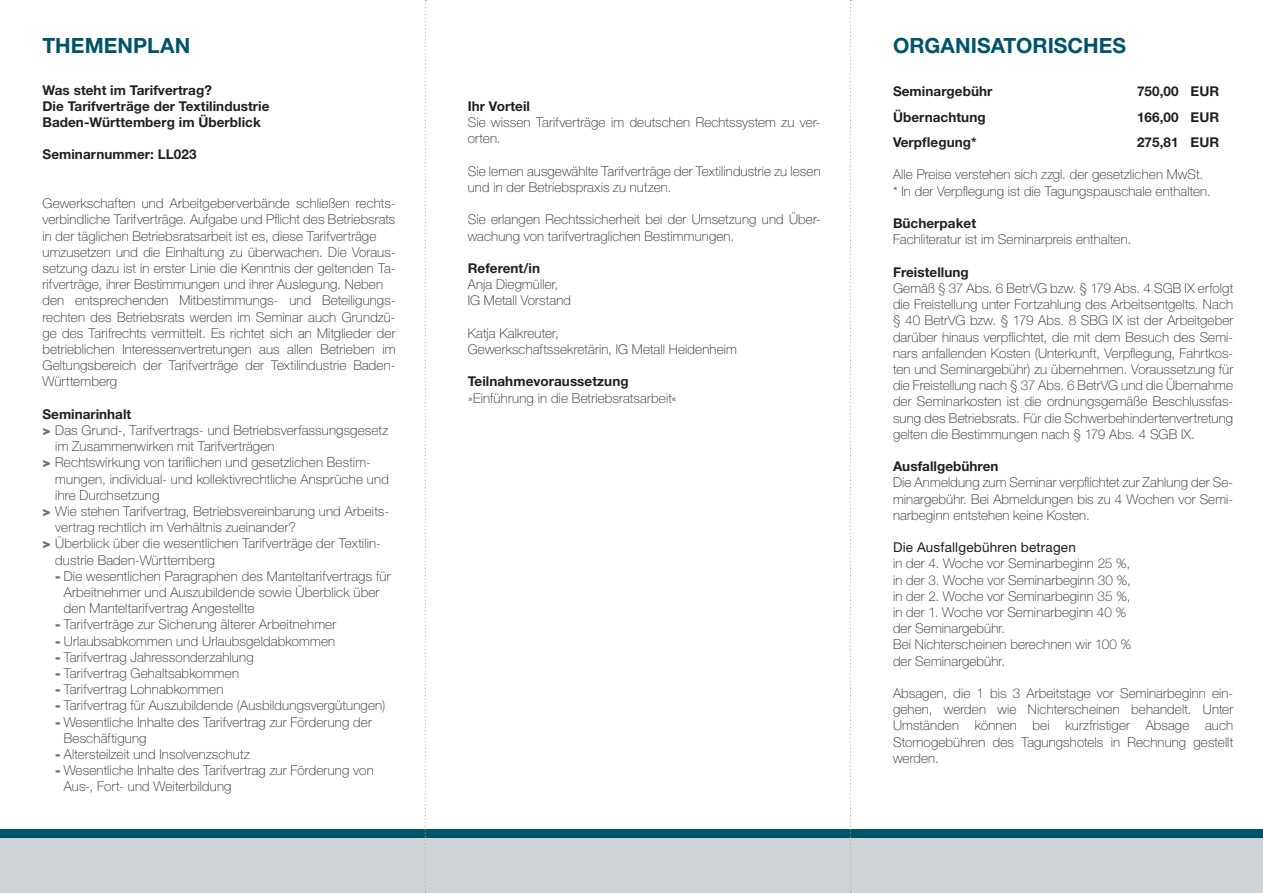
<style>
.page{position:relative;width:1263px;height:893px;background:#fff}
.page>*{position:absolute;margin:0;border:0;box-sizing:border-box;transform-origin:0 0}
.t1{font:700 21px "Helvetica Neue LT Std";letter-spacing:.005em;color:#00536a}
.Fließtext_schwarz{font:100 13.5px/16.2px "Helvetica Neue LT Std";letter-spacing:.01em;color:#231f20}
.Hervorhebung_Bold_9_Punkt{font:700 13.5px/16.2px "Helvetica Neue LT Std";letter-spacing:.005em;color:#231f20}
.Fließtext_schwarz-2{font:13.5px "Helvetica Neue LT Std";letter-spacing:.015em;color:#231f20}
.Inhalt_Seminarüberschrift{font:700 13.5px "Helvetica Neue LT Std";letter-spacing:.005em;color:#231f20}
.s1{font-weight:900;color:#6c6d70}
</style>
<div class="page">
<div style="left:0;top:831px;width:1263px;height:62px;background:#cfd3d6"></div>
<div style="left:0;top:829px;width:1263px;height:9px;background:#00536a"></div>
<svg style="left:425px;top:0;width:1px;height:893px"></svg>
<svg style="left:850px;top:0;width:1px;height:893px"></svg>
<h1 class="t1" style="left:43px;top:33px;width:149px">THEMENPLAN</h1>
<h1 class="t1" style="left:893px;top:33px;width:235px">ORGANISATORISCHES</h1>
<p class="Hervorhebung_Bold_9_Punkt" style="left:43px;top:81px;width:171px">Was steht im Tarifvertrag?</p>
<p class="Hervorhebung_Bold_9_Punkt" style="left:43px;top:98px;width:228px">Die Tarifverträge der Textilindustrie<br>Baden-Württemberg im Überblick</p>
<p class="Hervorhebung_Bold_9_Punkt" style="left:43px;top:146px;width:156px">Seminarnummer: LL023</p>
<p class="Fließtext_schwarz" style="left:43px;top:195px;width:354px;text-align:justify">Gewerkschaften und Arbeitgeberverbände schließen rechts&shy;verbindliche Tarifverträge. Aufgabe und Pflicht des Betriebsrats in der täglichen Betriebsratsarbeit ist es, diese Tarifverträge</p>
<p class="Fließtext_schwarz" style="left:43px;top:244px;width:354px;text-align:justify">umzusetzen und die Einhaltung zu überwachen. Die Voraus&shy;setzung dazu ist in erster Linie die Kenntnis der geltenden Ta&shy;rifverträge, ihrer Bestimmungen und ihrer Auslegung. Neben</p>
<p class="Fließtext_schwarz" style="left:43px;top:292px;width:354px;text-align:justify">den entsprechenden Mitbestimmungs- und Beteiligungs&shy;rechten des Betriebsrats werden im Seminar auch Grundzü&shy;ge des Tarifrechts vermittelt. Es richtet sich an Mitglieder der betrieblichen Interessenvertretungen aus allen Betrieben im Geltungsbereich der Tarifverträge der Textilindustrie Baden-Württemberg</p>
<p class="Hervorhebung_Bold_9_Punkt" style="left:43px;top:405px;width:90px">Seminarinhalt</p>
<p class="Fließtext_schwarz" style="left:55px;top:422px;width:334px;text-indent:-13px"><span class="s1">&gt;</span> Das Grund-, Tarifvertrags- und Betriebsverfassungsgesetz im Zusammenwirken mit Tarifverträgen</p>
<p class="Fließtext_schwarz" style="left:55px;top:454px;width:335px;text-indent:-13px"><span class="s1">&gt;</span> Rechtswirkung von tariflichen und gesetzlichen Bestim&shy;mungen, individual- und kollektivrechtliche Ansprüche und ihre Durchsetzung</p>
<p class="Fließtext_schwarz" style="left:55px;top:503px;width:335px;text-indent:-13px"><span class="s1">&gt;</span> Wie stehen Tarifvertrag, Betriebsvereinbarung und Arbeits&shy;vertrag rechtlich im Verhältnis zueinander?</p>
<p class="Fließtext_schwarz" style="left:55px;top:535px;width:327px;text-indent:-13px"><span class="s1">&gt;</span> Überblick über die wesentlichen Tarifverträge der Textilin&shy;dustrie Baden-Württemberg</p>
<p class="Fließtext_schwarz" style="left:64px;top:568px;width:328px;text-indent:-9px"><span class="s1">-</span> Die wesentlichen Paragraphen des Manteltarifvertrags für<br>Arbeitnehmer und Auszubildende sowie Überblick über den Manteltarifvertrag Angestellte</p>
<p class="Fließtext_schwarz" style="left:55px;top:616px;width:282px"><span class="s1">-</span> Tarifverträge zur Sicherung älterer Arbeitnehmer</p>
<p class="Fließtext_schwarz" style="left:55px;top:633px;width:281px"><span class="s1">-</span> Urlaubsabkommen und Urlaubsgeldabkommen</p>
<p class="Fließtext_schwarz" style="left:55px;top:649px;width:200px"><span class="s1">-</span> Tarifvertrag Jahressonderzahlung</p>
<p class="Fließtext_schwarz" style="left:55px;top:665px;width:185px"><span class="s1">-</span> Tarifvertrag Gehaltsabkommen</p>
<p class="Fließtext_schwarz" style="left:55px;top:681px;width:170px"><span class="s1">-</span> Tarifvertrag Lohnabkommen</p>
<p class="Fließtext_schwarz" style="left:55px;top:697px;width:331px"><span class="s1">-</span> Tarifvertrag für Auszubildende (Ausbildungsvergütungen)</p>
<p class="Fließtext_schwarz" style="left:64px;top:714px;width:310px;text-indent:-9px"><span class="s1">-</span> Wesentliche Inhalte des Tarifvertrag zur Förderung der<br>Beschäftigung</p>
<p class="Fließtext_schwarz" style="left:55px;top:746px;width:196px"><span class="s1">-</span> Altersteilzeit und Insolvenzschutz</p>
<p class="Fließtext_schwarz" style="left:64px;top:762px;width:311px;text-indent:-9px"><span class="s1">-</span> Wesentliche Inhalte des Tarifvertrag zur Förderung von<br>Aus-, Fort- und Weiterbildung</p>
<p class="Hervorhebung_Bold_9_Punkt" style="left:893px;top:83px;width:101px">Seminargebühr</p>
<p class="Hervorhebung_Bold_9_Punkt" style="left:1137px;top:83px;width:43px">750,00</p>
<p class="Hervorhebung_Bold_9_Punkt" style="left:1190px;top:83px;width:30px">EUR</p>
<p class="Hervorhebung_Bold_9_Punkt" style="left:893px;top:108px;width:94px">Übernachtung</p>
<p class="Hervorhebung_Bold_9_Punkt" style="left:1137px;top:108px;width:43px">166,00</p>
<p class="Hervorhebung_Bold_9_Punkt" style="left:1190px;top:108px;width:30px">EUR</p>
<p class="Hervorhebung_Bold_9_Punkt" style="left:893px;top:134px;width:85px">Verpflegung*</p>
<p class="Hervorhebung_Bold_9_Punkt" style="left:1137px;top:134px;width:43px">275,81</p>
<p class="Hervorhebung_Bold_9_Punkt" style="left:1190px;top:134px;width:30px">EUR</p>
<p class="Fließtext_schwarz" style="left:893px;top:167px;width:312px">Alle Preise verstehen sich zzgl. der gesetzlichen MwSt.</p>
<p class="Fließtext_schwarz" style="left:893px;top:183px;width:319px">* In der Verpflegung ist die Tagungspauschale enthalten.</p>
<p class="Hervorhebung_Bold_9_Punkt" style="left:893px;top:215px;width:85px">Bücherpaket</p>
<p class="Fließtext_schwarz" style="left:893px;top:231px;width:240px">Fachliteratur ist im Seminarpreis enthalten.</p>
<p class="Hervorhebung_Bold_9_Punkt" style="left:893px;top:263px;width:77px">Freistellung</p>
<p class="Fließtext_schwarz" style="left:893px;top:280px;width:342px;text-align:justify">Gemäß § 37 Abs. 6 BetrVG bzw. § 179 Abs. 4 SGB IX erfolgt die Freistellung unter Fortzahlung des Arbeitsentgelts. Nach § 40 BetrVG bzw. § 179 Abs. 8 SBG IX ist der Arbeitgeber darüber hinaus verpflichtet, die mit dem Besuch des Semi&shy;nars anfallenden Kosten (Unterkunft, Verpflegung, Fahrtkos&shy;ten und Seminargebühr) zu übernehmen. Voraussetzung für die Freistellung nach § 37 Abs. 6 BetrVG und die Übernahme der Seminarkosten ist die ordnungsgemäße Beschlussfas&shy;sung des Betriebsrats. Für die Schwerbehindertenvertretung gelten die Bestimmungen nach § 179 Abs. 4 SGB IX.</p>
<p class="Hervorhebung_Bold_9_Punkt" style="left:893px;top:458px;width:107px">Ausfallgebühren</p>
<p class="Fließtext_schwarz" style="left:893px;top:474px;width:342px;text-align:justify">Die Anmeldung zum Seminar verpflichtet zur Zahlung der Se&shy;minargebühr. Bei Abmeldungen bis zu 4 Wochen vor Semi&shy;narbeginn entstehen keine Kosten.</p>
<p class="Fließtext_schwarz-2" style="left:893px;top:539px;width:184px">Die Ausfallgebühren betragen</p>
<p class="Fließtext_schwarz" style="left:893px;top:555px;width:239px">in der 4. Woche vor Seminarbeginn 25 %,</p>
<p class="Fließtext_schwarz" style="left:893px;top:572px;width:239px">in der 3. Woche vor Seminarbeginn 30 %,</p>
<p class="Fließtext_schwarz" style="left:893px;top:588px;width:239px">in der 2. Woche vor Seminarbeginn 35 %,</p>
<p class="Fließtext_schwarz" style="left:893px;top:604px;width:235px">in der 1. Woche vor Seminarbeginn 40 %</p>
<p class="Fließtext_schwarz" style="left:893px;top:620px;width:114px">der Seminargebühr.</p>
<p class="Fließtext_schwarz" style="left:893px;top:636px;width:240px">Bei Nichterscheinen berechnen wir 100 %</p>
<p class="Fließtext_schwarz" style="left:893px;top:653px;width:114px">der Seminargebühr.</p>
<p class="Fließtext_schwarz" style="left:893px;top:685px;width:342px;text-align:justify">Absagen, die 1 bis 3 Arbeitstage vor Seminarbeginn ein&shy;gehen, werden wie Nichterscheinen behandelt. Unter Umständen können bei kurzfristiger Absage auch Stornogebühren des Tagungshotels in Rechnung gestellt werden.</p>
<p class="Hervorhebung_Bold_9_Punkt" style="left:468px;top:98px;width:64px">Ihr Vorteil</p>
<p class="Fließtext_schwarz" style="left:468px;top:114px;width:354px">Sie wissen Tarifverträge im deutschen Rechtssystem zu ver&shy;orten.</p>
<p class="Fließtext_schwarz" style="left:468px;top:163px;width:354px">Sie lernen ausgewählte Tarifverträge der Textilindustrie zu lesen und in der Betriebspraxis zu nutzen.</p>
<p class="Fließtext_schwarz" style="left:468px;top:211px;width:354px">Sie erlangen Rechtssicherheit bei der Umsetzung und Über&shy;wachung von tarifvertraglichen Bestimmungen.</p>
<p class="Hervorhebung_Bold_9_Punkt" style="left:468px;top:260px;width:74px">Referent/in</p>
<p class="Fließtext_schwarz" style="left:468px;top:276px;width:92px">Anja Diegmüller,</p>
<p class="Fließtext_schwarz" style="left:468px;top:292px;width:105px">IG Metall Vorstand</p>
<p class="Fließtext_schwarz" style="left:468px;top:325px;width:92px">Katja Kalkreuter,</p>
<p class="Fließtext_schwarz" style="left:468px;top:341px;width:271px">Gewerkschaftssekretärin, IG Metall Heidenheim</p>
<p class="Inhalt_Seminarüberschrift" style="left:468px;top:373px;width:162px">Teilnahmevoraussetzung</p>
<p class="Fließtext_schwarz" style="left:468px;top:390px;width:210px">»Einführung in die Betriebsratsarbeit«</p>
</div>
